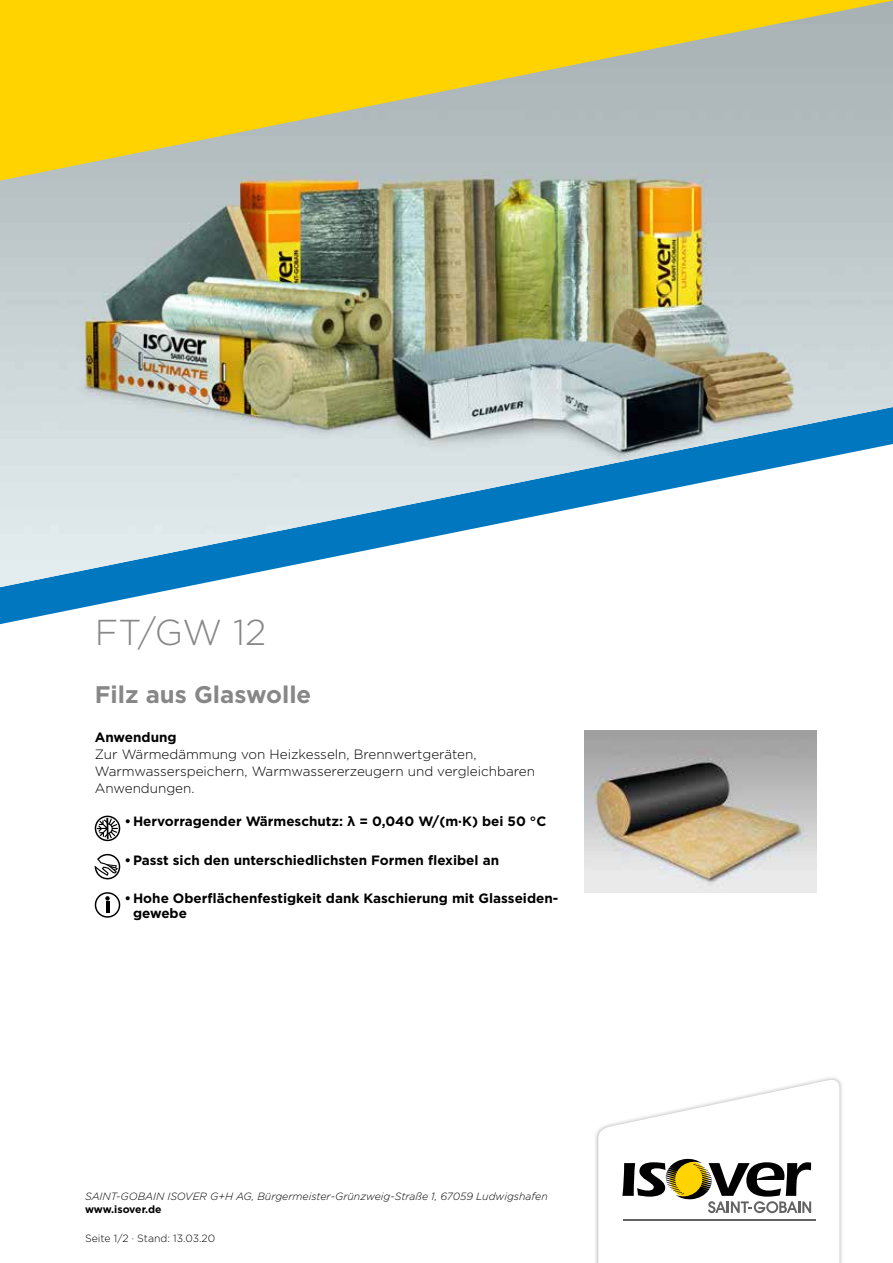
<style>
.page{position:relative;width:893px;height:1263px;background:#fff}
.page>*{position:absolute;margin:0;border:0;box-sizing:border-box;transform-origin:0 0}
.t1{font:300 36px "Gotham";color:#878787}
.t2{font:700 24px "Gotham";color:#878787}
.t3{font:700 13.5px/15px "Gotham";color:#000}
.t4{font:300 13.5px/17px "Gotham";color:#000}
.t5{font:italic 300 10.5px "Gotham";color:#000}
.t6{font:300 10.5px "Gotham";color:#000}
.t7{font:700 10.5px "Gotham";letter-spacing:-.005em;color:#000}
</style>
<div class="page">
<svg style="left:0;top:587px;width:184px;height:37px"></svg>
<img style="left:0;top:181px;width:893px;height:406px">
<svg style="left:95px;top:816px;width:25px;height:25px"></svg>
<svg style="left:95px;top:854px;width:25px;height:25px"></svg>
<svg style="left:95px;top:892px;width:25px;height:26px"></svg>
<img style="left:585px;top:731px;width:231px;height:162px">
<svg style="left:0;top:0;width:893px;height:181px;background:#d8c75e"></svg>
<div style="left:594px;top:1075px;width:250px;height:188px;background:#000;opacity:.3"></div>
<svg style="left:598px;top:1078px;width:241px;height:185px"></svg>
<h1 class="t1" style="left:95px;top:609px;width:173px">FT/GW 12</h1>
<h2 class="t2" style="left:95px;top:678px;width:218px">Filz aus Glaswolle</h2>
<p class="t3" style="left:95px;top:729px;width:83px">Anwendung</p>
<p class="t4" style="left:95px;top:745px;width:442px">Zur Wärmedämmung von Heizkesseln, Brennwertgeräten,<br>Warmwasserspeichern, Warmwassererzeugern und vergleichbaren<br>Anwendungen.</p>
<p class="t3" style="left:125px;top:814px;width:423px">•Hervorragender Wärmeschutz: λ = 0,040 W/(m·K) bei 50 °C</p>
<p class="t3" style="left:125px;top:852px;width:376px">•Passt sich den unterschiedlichsten Formen flexibel an</p>
<p class="t3" style="left:133px;top:891px;width:427px;text-indent:-9px">•Hohe Oberflächenfestigkeit dank Kaschierung mit Glasseiden&shy;gewebe</p>
<p class="t5" style="left:85px;top:1189px;width:464px">SAINT-GOBAIN ISOVER G+H AG, Bürgermeister-Grünzweig-Straße 1, 67059 Ludwigshafen</p>
<p class="t7" style="left:85px;top:1202px;width:78px">www.isover.de</p>
<p class="t6" style="left:85px;top:1231px;width:132px">Seite 1/2 · Stand: 13.03.20</p>
</div>
